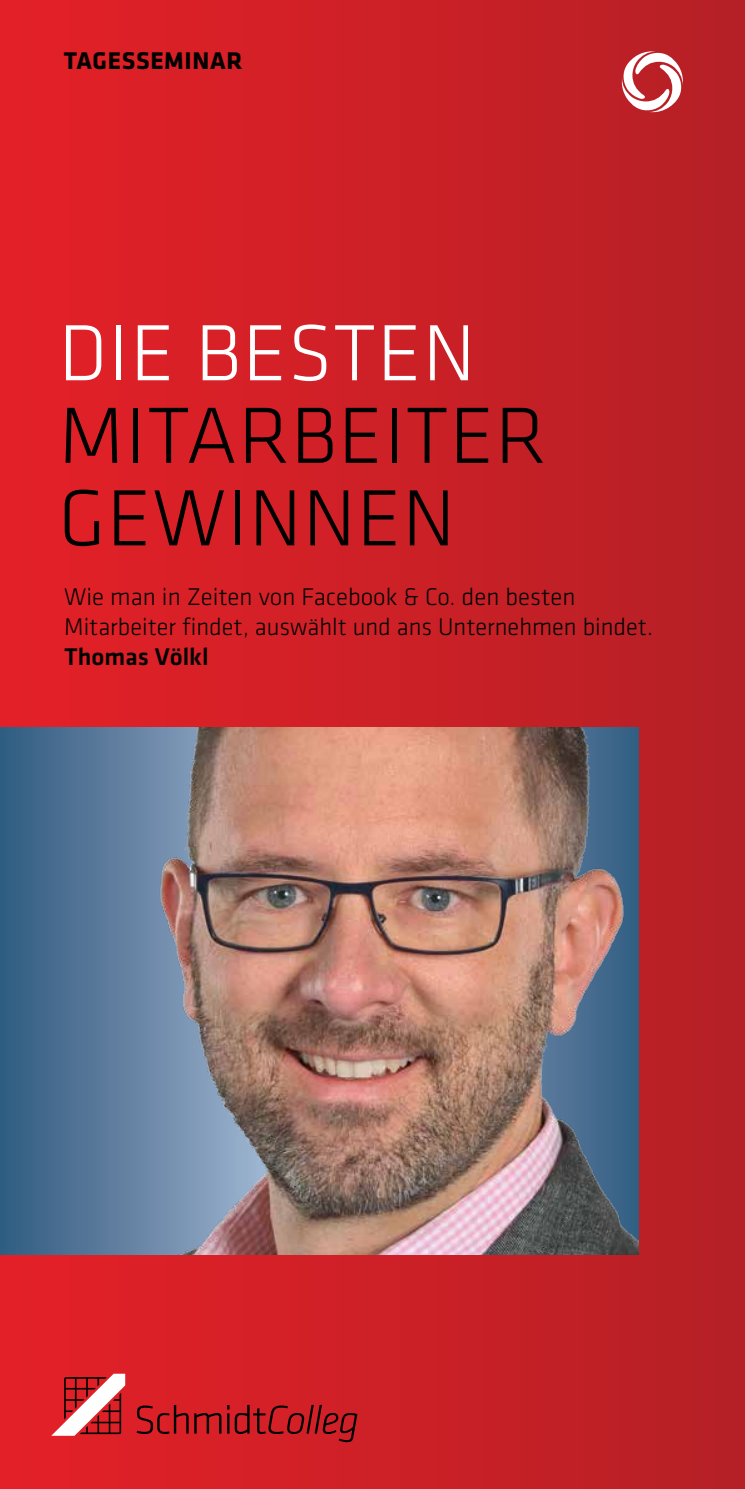
<style>
.page{position:relative;width:745px;height:1489px;background:#fff}
.page>*{position:absolute;margin:0;border:0;box-sizing:border-box;transform-origin:0 0}
.t1{font:300 82.5px/82.5px "Klavika";letter-spacing:.015em;color:#000}
.t2{font:300 82.5px "Klavika";letter-spacing:.015em;color:#fff}
.t3{font:300 25px/30px "Klavika";color:#000}
.t4{font:700 25px "Klavika";letter-spacing:.025em;color:#000}
.t5{font:500 25px "Klavika";color:#000}
</style>
<div class="page">
<div style="left:0;top:0;width:744px;height:1488px;background:linear-gradient(to right,#e52028,#b42026)"></div>
<svg style="left:51px;top:1373px;width:306px;height:68px;background:#c42b31"></svg>
<img style="left:1px;top:728px;width:637px;height:526px">
<svg style="left:621px;top:51px;width:61px;height:61px"></svg>
<svg style="left:0;top:0;width:1px;height:1488px"></svg>
<p class="t4" style="left:64px;top:43px;width:180px">TAGESSEMINAR</p>
<h1 class="t2" style="left:58px;top:303px;width:418px">DIE BESTEN</h1>
<h1 class="t1" style="left:58px;top:393px;width:489px">MITARBEITER<br>GEWINNEN</h1>
<p class="t3" style="left:64px;top:581px;width:590px">Wie man in Zeiten von Facebook &amp; Co. den besten<br>Mitarbeiter findet, auswählt und ans Unternehmen bindet.</p>
<p class="t5" style="left:64px;top:639px;width:146px">Thomas Völkl</p>
</div>
